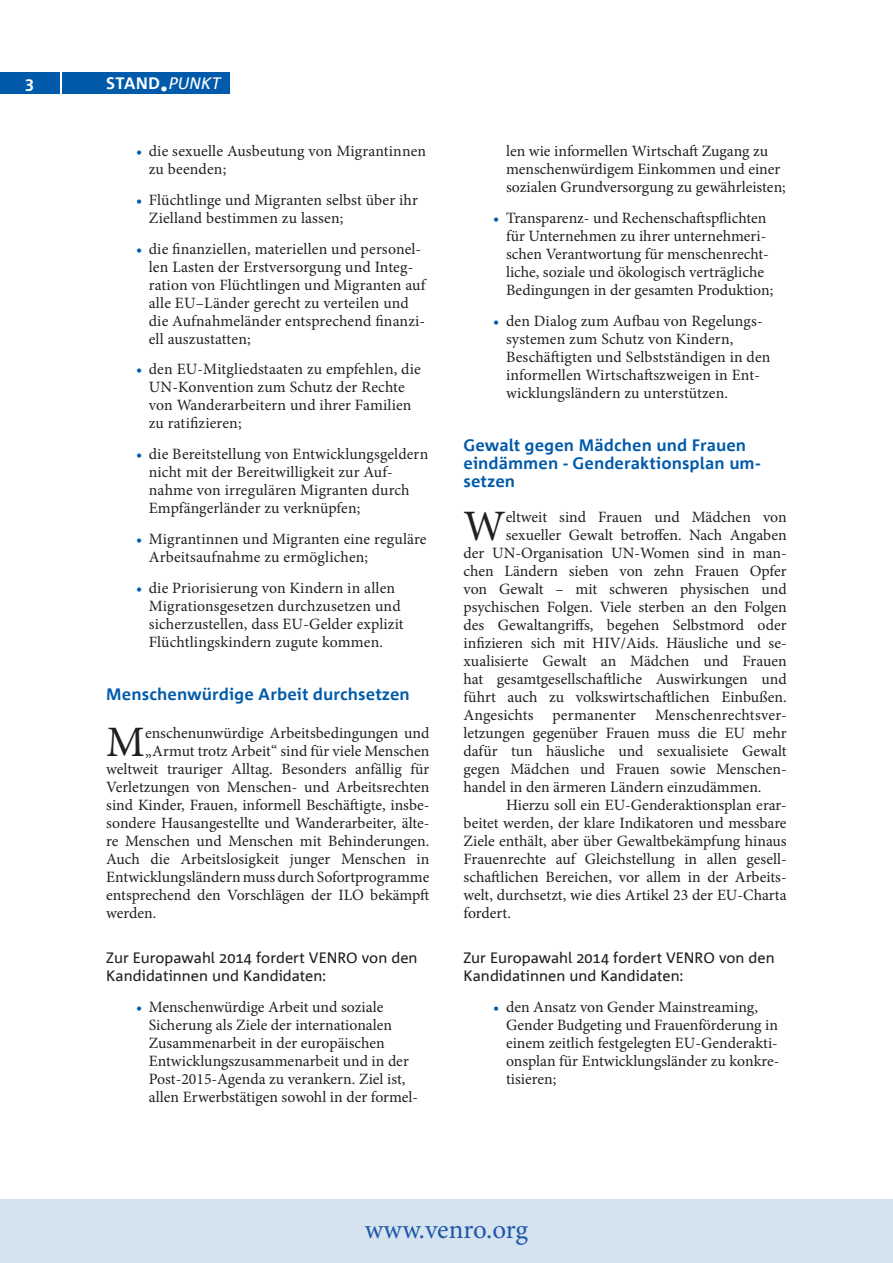
<style>
.page{position:relative;width:893px;height:1263px;background:#fff}
.page>*{position:absolute;margin:0;border:0;box-sizing:border-box;transform-origin:0 0}
.t1{font:43.5px "Minion Pro";color:#231f20}
.t2{font:27px "Minion Pro";letter-spacing:-.005em;color:#1e58a7}
.t3{font:700 16.5px/18px "Corpid Office";color:#015aaa}
.t4{font:700 16.5px "Corpid Office";letter-spacing:.005em;color:#fff}
.t5{font:15.75px/18px "Minion Pro";color:#231f20}
.t6{font:15px/18px "Corpid Office";color:#231f20}
.s1{font-size:33px}
.s2{font-weight:400;font-style:italic}
.s3{color:#015aaa}
</style>
<div class="page">
<div style="left:62px;top:72px;width:168px;height:22px;background:#015aaa"></div>
<div style="left:0;top:1199px;width:893px;height:64px;background:#d5e2f0"></div>
<div style="left:0;top:72px;width:59px;height:22px;background:#015aaa"></div>
<p class="t4" style="left:25px;top:75px;width:10px">3</p>
<p class="t4" style="left:106px;top:75px;width:116px">STAND<span class="s1">.</span><span class="s2">PUNKT</span></p>
<p class="t5" style="left:149px;top:142px;width:279px;text-indent:-13px"><span class="s3">•</span> die sexuelle Ausbeutung von Migrantinnen zu beenden;</p>
<p class="t5" style="left:149px;top:191px;width:271px;text-indent:-13px"><span class="s3">•</span> Flüchtlinge und Migranten selbst über ihr<br>Zielland bestimmen zu lassen;</p>
<p class="t5" style="left:149px;top:240px;width:278px;text-indent:-13px"><span class="s3">•</span> die finanziellen, materiellen und personel&shy;len Lasten der Erstversorgung und Integ&shy;ration von Flüchtlingen und Migranten auf alle EU–Länder gerecht zu verteilen und die Aufnahmeländer entsprechend finanzi&shy;ell auszustatten;</p>
<p class="t5" style="left:149px;top:360px;width:274px;text-indent:-13px"><span class="s3">•</span> den EU-Mitgliedstaaten zu empfehlen, die UN-Konvention zum Schutz der Rechte von Wanderarbeitern und ihrer Familien zu ratifizieren;</p>
<p class="t5" style="left:149px;top:445px;width:281px;text-indent:-13px"><span class="s3">•</span> die Bereitstellung von Entwicklungsgeldern nicht mit der Bereitwilligkeit zur Auf&shy;nahme von irregulären Migranten durch Empfängerländer zu verknüpfen;</p>
<p class="t5" style="left:149px;top:530px;width:279px;text-indent:-13px"><span class="s3">•</span> Migrantinnen und Migranten eine reguläre<br>Arbeitsaufnahme zu ermöglichen;</p>
<p class="t5" style="left:149px;top:579px;width:256px;text-indent:-13px"><span class="s3">•</span> die Priorisierung von Kindern in allen Migrationsgesetzen durchzusetzen und sicherzustellen, dass EU-Gelder explizit Flüchtlingskindern zugute kommen.</p>
<p class="t3" style="left:106px;top:686px;width:305px">Menschenwürdige Arbeit durchsetzen</p>
<h1 class="t1" style="left:106px;top:713px;width:40px">M</h1>
<p class="t5" style="left:145px;top:724px;width:286px">enschenunwürdige Arbeitsbedingungen und</p>
<p class="t5" style="left:145px;top:742px;width:286px">„Armut trotz Arbeit“ sind für viele Menschen</p>
<p class="t5" style="left:106px;top:760px;width:325px">weltweit trauriger Alltag. Besonders anfällig für</p>
<p class="t5" style="left:106px;top:778px;width:325px">Verletzungen von Menschen- und Arbeitsrechten</p>
<p class="t5" style="left:106px;top:796px;width:325px">sind Kinder, Frauen, informell Beschäftigte, insbe-</p>
<p class="t5" style="left:106px;top:814px;width:325px">sondere Hausangestellte und Wanderarbeiter, älte-</p>
<p class="t5" style="left:106px;top:832px;width:325px">re Menschen und Menschen mit Behinderungen.</p>
<p class="t5" style="left:106px;top:850px;width:325px">Auch die Arbeitslosigkeit junger Menschen in</p>
<p class="t5" style="left:106px;top:868px;width:325px">Entwicklungsländern muss durch Sofortprogramme</p>
<p class="t5" style="left:106px;top:886px;width:325px">entsprechend den Vorschlägen der ILO bekämpft</p>
<p class="t5" style="left:106px;top:904px;width:52px">werden.</p>
<p class="t6" style="left:106px;top:949px;width:313px">Zur Europawahl 2014 fordert VENRO von den<br>Kandidatinnen und Kandidaten:</p>
<p class="t5" style="left:149px;top:998px;width:271px;text-indent:-13px"><span class="s3">•</span> Menschenwürdige Arbeit und soziale Sicherung als Ziele der internationalen Zusammenarbeit in der europäischen Entwicklungszusammenarbeit und in der Post-2015-Agenda zu verankern. Ziel ist, allen Erwerbstätigen sowohl in der formel-</p>
<p class="t5" style="left:506px;top:142px;width:281px">len wie informellen Wirtschaft Zugang zu menschenwürdigem Einkommen und einer sozialen Grundversorgung zu gewährleisten;</p>
<p class="t5" style="left:506px;top:209px;width:269px;text-indent:-13px"><span class="s3">•</span> Transparenz- und Rechenschaftspflichten für Unternehmen zu ihrer unternehmeri&shy;schen Verantwortung für menschenrecht&shy;liche, soziale und ökologisch verträgliche Bedingungen in der gesamten Produktion;</p>
<p class="t5" style="left:506px;top:312px;width:266px;text-indent:-13px"><span class="s3">•</span> den Dialog zum Aufbau von Regelungs&shy;systemen zum Schutz von Kindern, Beschäftigten und Selbstständigen in den informellen Wirtschaftszweigen in Ent&shy;wicklungsländern zu unterstützen.</p>
<p class="t3" style="left:463px;top:437px;width:298px">Gewalt gegen Mädchen und Frauen eindämmen - Genderaktionsplan um&shy;setzen</p>
<h1 class="t1" style="left:463px;top:497px;width:44px">W</h1>
<p class="t5" style="left:506px;top:508px;width:282px">eltweit sind Frauen und Mädchen von</p>
<p class="t5" style="left:506px;top:526px;width:282px">sexueller Gewalt betroffen. Nach Angaben</p>
<p class="t5" style="left:463px;top:544px;width:325px">der UN-Organisation UN-Women sind in man-</p>
<p class="t5" style="left:463px;top:562px;width:325px">chen Ländern sieben von zehn Frauen Opfer</p>
<p class="t5" style="left:463px;top:580px;width:325px">von Gewalt – mit schweren physischen und</p>
<p class="t5" style="left:463px;top:598px;width:325px">psychischen Folgen. Viele sterben an den Folgen</p>
<p class="t5" style="left:463px;top:616px;width:325px">des Gewaltangriffs, begehen Selbstmord oder</p>
<p class="t5" style="left:463px;top:634px;width:325px">infizieren sich mit HIV/Aids. Häusliche und se-</p>
<p class="t5" style="left:463px;top:652px;width:325px">xualisierte Gewalt an Mädchen und Frauen</p>
<p class="t5" style="left:463px;top:670px;width:325px">hat gesamtgesellschaftliche Auswirkungen und</p>
<p class="t5" style="left:463px;top:688px;width:325px">führt auch zu volkswirtschaftlichen Einbußen.</p>
<p class="t5" style="left:463px;top:706px;width:325px">Angesichts permanenter Menschenrechtsver-</p>
<p class="t5" style="left:463px;top:724px;width:325px">letzungen gegenüber Frauen muss die EU mehr</p>
<p class="t5" style="left:463px;top:742px;width:325px">dafür tun häusliche und sexualisiete Gewalt</p>
<p class="t5" style="left:463px;top:760px;width:325px">gegen Mädchen und Frauen sowie Menschen-</p>
<p class="t5" style="left:463px;top:778px;width:300px">handel in den ärmeren Ländern einzudämmen.</p>
<p class="t5" style="left:506px;top:796px;width:282px">Hierzu soll ein EU-Genderaktionsplan erar-</p>
<p class="t5" style="left:463px;top:814px;width:325px">beitet werden, der klare Indikatoren und messbare</p>
<p class="t5" style="left:463px;top:832px;width:325px">Ziele enthält, aber über Gewaltbekämpfung hinaus</p>
<p class="t5" style="left:463px;top:850px;width:325px">Frauenrechte auf Gleichstellung in allen gesell-</p>
<p class="t5" style="left:463px;top:868px;width:325px">schaftlichen Bereichen, vor allem in der Arbeits-</p>
<p class="t5" style="left:463px;top:886px;width:325px">welt, durchsetzt, wie dies Artikel 23 der EU-Charta</p>
<p class="t5" style="left:463px;top:904px;width:49px">fordert.</p>
<p class="t6" style="left:463px;top:949px;width:313px">Zur Europawahl 2014 fordert VENRO von den<br>Kandidatinnen und Kandidaten:</p>
<p class="t5" style="left:506px;top:998px;width:275px;text-indent:-13px"><span class="s3">•</span> den Ansatz von Gender Mainstreaming, Gender Budgeting und Frauenförderung in einem zeitlich festgelegten EU-Genderakti&shy;onsplan für Entwicklungsländer zu konkre&shy;tisieren;</p>
<h2 class="t2" style="left:365px;top:1211px;width:165px">www.venro.org</h2>
</div>
